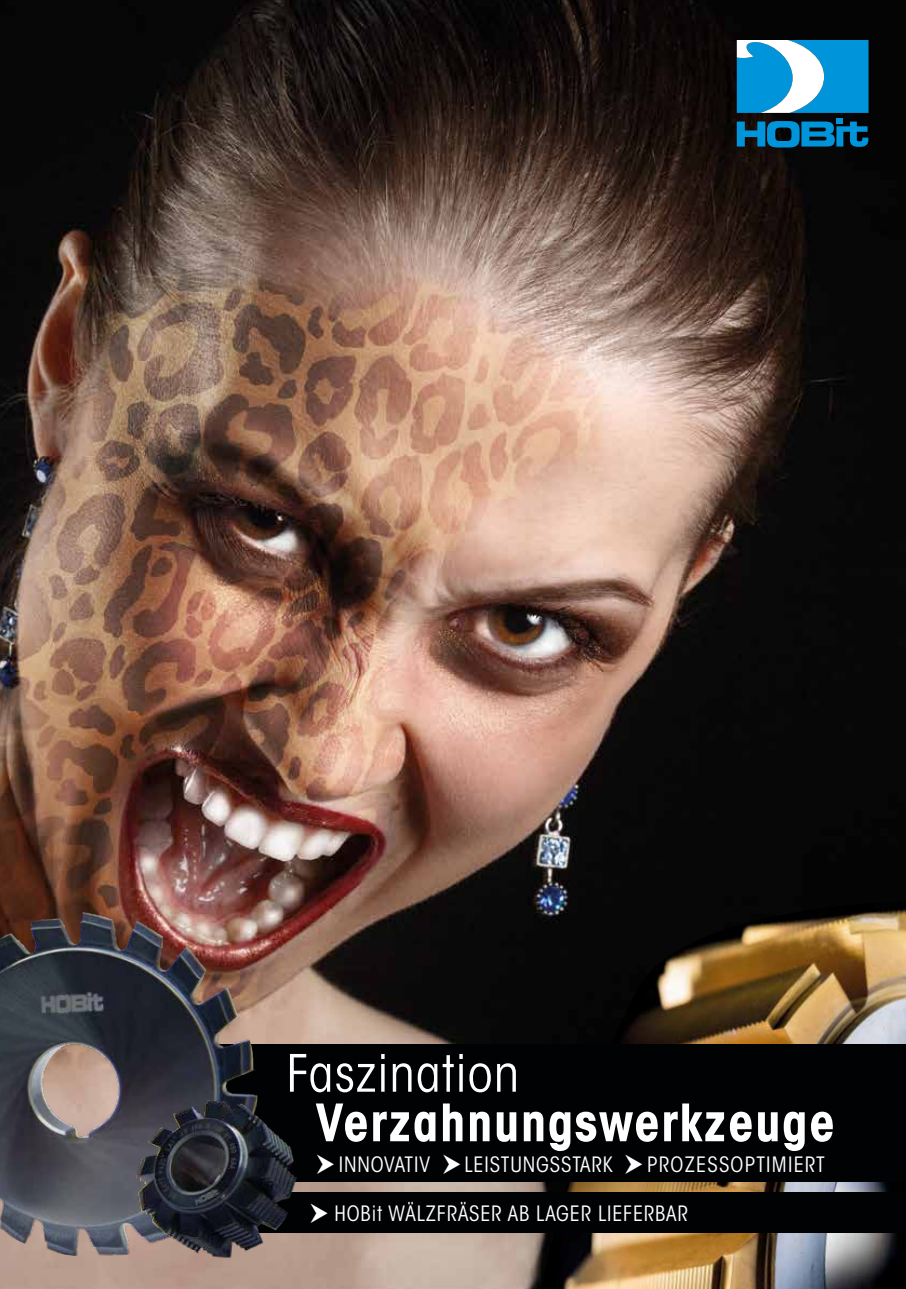
<style>
.page{position:relative;width:906px;height:1289px;background:#fff}
.page>*{position:absolute;margin:0;border:0;box-sizing:border-box;transform-origin:0 0}
.t1{font:700 condensed 51px "ITC Avant Garde Std";letter-spacing:.03em;color:#fff}
.t2{font:condensed 51px "ITC Avant Garde Std";letter-spacing:.02em;color:#fff}
.t3{font:condensed 21px "ITC Avant Garde Std";letter-spacing:.04em;color:#fff}
.t4{font:condensed 21px "ITC Avant Garde Std";letter-spacing:.06em;color:#fff}
</style>
<div class="page">
<img style="left:0;top:0;width:906px;height:1288px">
<svg style="left:737px;top:119px;width:131px;height:28px;background:#045d88"></svg>
<svg style="left:737px;top:40px;width:131px;height:73px"></svg>
<img style="left:541px;top:901px;width:365px;height:387px">
<div style="left:215px;top:1044px;width:691px;height:137px;background:#010203"></div>
<div style="left:178px;top:1192px;width:728px;height:40px;background:#010203"></div>
<img style="left:0;top:911px;width:257px;height:345px">
<img style="left:133px;top:1091px;width:167px;height:169px">
<h1 class="t2" style="left:286px;top:1042px;width:234px">Faszination</h1>
<h1 class="t1" style="left:315px;top:1090px;width:521px">Verzahnungswerkzeuge</h1>
<p class="t3" style="left:339px;top:1151px;width:93px">INNOVATIV</p>
<p class="t3" style="left:464px;top:1151px;width:150px">LEISTUNGSSTARK</p>
<p class="t4" style="left:647px;top:1151px;width:179px">PROZESSOPTIMIERT</p>
<p class="t3" style="left:334px;top:1200px;width:355px">HOBit WÄLZFRÄSER AB LAGER LIEFERBAR</p>
</div>
